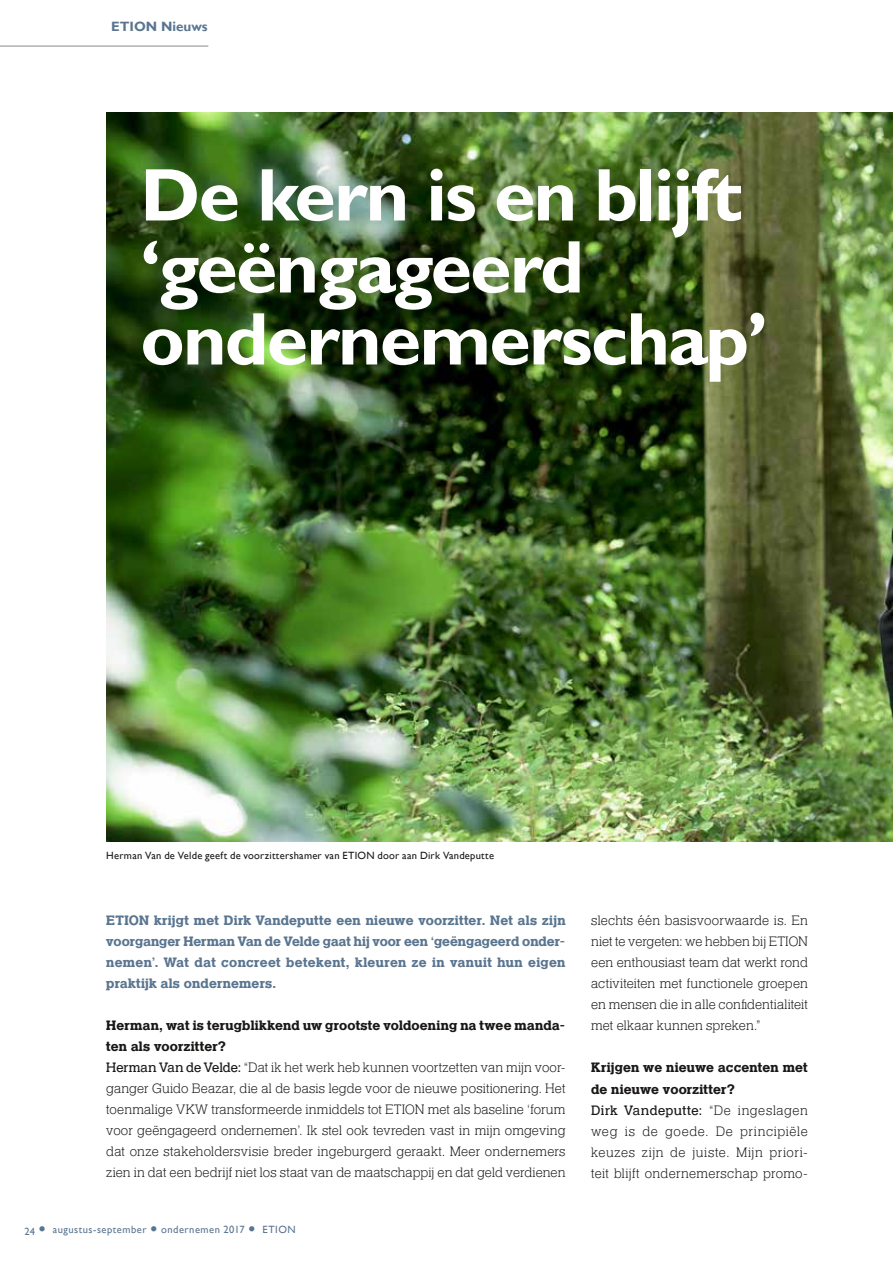
<style>
.page{position:relative;width:893px;height:1263px;background:#fff}
.page>*{position:absolute;margin:0;border:0;box-sizing:border-box;transform-origin:0 0}
.t1{font:700 75px/72px "Gill Sans Std";letter-spacing:-.025em;color:#fff}
.t2{font:300 14.25px/21px "Helserif";letter-spacing:.01em;color:#1a1817;text-align:justify}
.t3{font:700 14.25px/21px "Helserif";letter-spacing:.02em;color:#5a7590;text-align:justify}
.t4{font:700 14.25px/21px "Helserif";letter-spacing:.005em;color:#1a1817}
.t5{font:14.25px "Helserif Boo";letter-spacing:.025em;color:#1a1817}
.t6{font:700 13.5px "Gill Sans";color:#5a7590}
.t7{font:10.5px "Gill Sans";letter-spacing:.025em;color:#1a1817}
.t8{font:10.5px "Gill Sans";letter-spacing:.05em;color:#5a7590}
.s1{font-weight:700}
.s2{font-family:"Helserif Boo";font-weight:400}
.s3{font-size:21px}
.s4{font-family:"Helserif";font-weight:300}
</style>
<div class="page">
<hr style="left:0;top:46px;width:208px;height:1px;background:#878989">
<img style="left:106px;top:113px;width:787px;height:728px">
<p class="t6" style="left:111px;top:18px;width:98px">ETION Nieuws</p>
<h1 class="t1" style="left:140px;top:159px;width:629px">De kern is en blijft ‘geëngageerd ondernemerschap’</h1>
<p class="t7" style="left:106px;top:849px;width:389px">Herman Van de Velde geeft de voorzittershamer van ETION door aan Dirk Vandeputte</p>
<p class="t3" style="left:106px;top:911px;width:461px">ETION krijgt met Dirk Vandeputte een nieuwe voorzitter. Net als zijn voorganger Herman Van de Velde gaat hij voor een ‘geëngageerd onder&shy;nemen’. Wat dat concreet betekent, kleuren ze in vanuit hun eigen praktijk als ondernemers.</p>
<p class="t2" style="left:106px;top:1016px;width:461px;text-align:left"><span class="s1">Herman, wat is terugblikkend uw grootste voldoening na twee manda&shy;ten als voorzitter?<br></span><span class="s2">Herman Van de Velde:</span> “Dat ik het werk heb kunnen voortzetten van mijn voor&shy;ganger Guido Beazar, die al de basis legde voor de nieuwe positionering. Het toenmalige VKW transformeerde inmiddels tot ETION met als baseline ‘forum voor geëngageerd ondernemen’. Ik stel ook tevreden vast in mijn omgeving dat onze stakeholdersvisie breder ingeburgerd geraakt. Meer ondernemers zien in dat een bedrijf niet los staat van de maatschappij en dat geld verdienen</p>
<p class="t8" style="left:24px;top:1223px;width:273px">24 <span class="s3">•</span> augustus-september <span class="s3">•</span> ondernemen 2017 <span class="s3">•</span> ETION</p>
<p class="t2" style="left:591px;top:911px;width:218px">slechts één basisvoorwaarde is. En niet te vergeten: we hebben bij ETION een enthousiast team dat werkt rond activiteiten met functionele groepen en mensen die in alle confidentialiteit met elkaar kunnen spreken.”</p>
<p class="t4" style="left:591px;top:1058px;width:218px">Krijgen we nieuwe accenten met de nieuwe voorzitter?</p>
<p class="t5" style="left:591px;top:1102px;width:218px">Dirk Vandeputte: <span class="s4">“De ingeslagen</span></p>
<p class="t2" style="left:591px;top:1121px;width:218px">weg is de goede. De principiële keuzes zijn de juiste. Mijn priori&shy;teit blijft ondernemerschap promo-</p>
</div>
